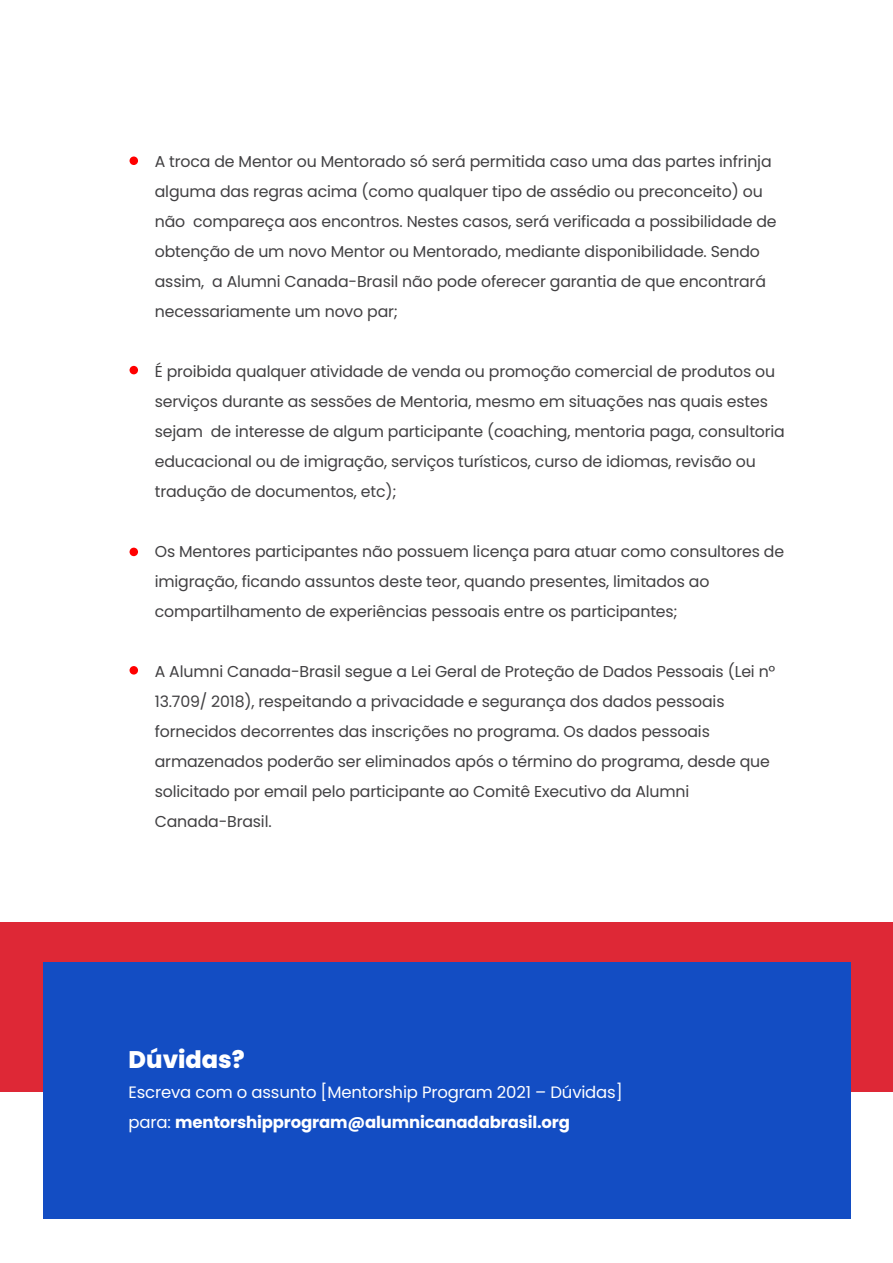
<style>
.page{position:relative;width:893px;height:1263px;background:#fff}
.page>*{position:absolute;margin:0;border:0;box-sizing:border-box;transform-origin:0 0}
.t1{font:800 24px "Poppins";color:#fff}
.t2{font:16.5px/30px "Poppins";letter-spacing:-.01em;color:#fff}
.t3{font:15.75px/30px "Poppins";letter-spacing:-.01em;color:#414042}
.s1{font-weight:700}
</style>
<div class="page">
<div style="left:0;top:922px;width:893px;height:170px;background:#de2836"></div>
<div style="left:43px;top:963px;width:807px;height:256px;background:#134dc3"></div>
<div style="left:130px;top:156px;width:8px;height:9px;background:#f00;border-radius:50%"></div>
<div style="left:130px;top:366px;width:8px;height:8px;background:#f00;border-radius:50%"></div>
<div style="left:130px;top:548px;width:8px;height:8px;background:#f00;border-radius:50%"></div>
<div style="left:130px;top:666px;width:8px;height:8px;background:#f00;border-radius:50%"></div>
<p class="t3" style="left:155px;top:146px;width:623px">A troca de Mentor ou Mentorado só será permitida caso uma das partes infrinja alguma das regras acima (como qualquer tipo de assédio ou preconceito) ou não compareça aos encontros. Nestes casos, será verificada a possibilidade de obtenção de um novo Mentor ou Mentorado, mediante disponibilidade. Sendo assim, a Alumni Canada-Brasil não pode oferecer garantia de que encontrará necessariamente um novo par;</p>
<p class="t3" style="left:155px;top:356px;width:632px">É proibida qualquer atividade de venda ou promoção comercial de produtos ou serviços durante as sessões de Mentoria, mesmo em situações nas quais estes sejam de interesse de algum participante (coaching, mentoria paga, consultoria educacional ou de imigração, serviços turísticos, curso de idiomas, revisão ou tradução de documentos, etc);</p>
<p class="t3" style="left:155px;top:536px;width:631px">Os Mentores participantes não possuem licença para atuar como consultores de imigração, ficando assuntos deste teor, quando presentes, limitados ao compartilhamento de experiências pessoais entre os participantes;</p>
<p class="t3" style="left:155px;top:656px;width:622px">A Alumni Canada-Brasil segue a Lei Geral de Proteção de Dados Pessoais (Lei nº 13.709/ 2018), respeitando a privacidade e segurança dos dados pessoais fornecidos decorrentes das inscrições no programa. Os dados pessoais armazenados poderão ser eliminados após o término do programa, desde que solicitado por email pelo participante ao Comitê Executivo da Alumni Canada-Brasil.</p>
<h1 class="t1" style="left:129px;top:1045px;width:118px">Dúvidas?</h1>
<p class="t2" style="left:129px;top:1077px;width:496px">Escreva com o assunto [Mentorship Program 2021 – Dúvidas] para: <span class="s1">mentorshipprogram@alumnicanadabrasil.org</span></p>
</div>
